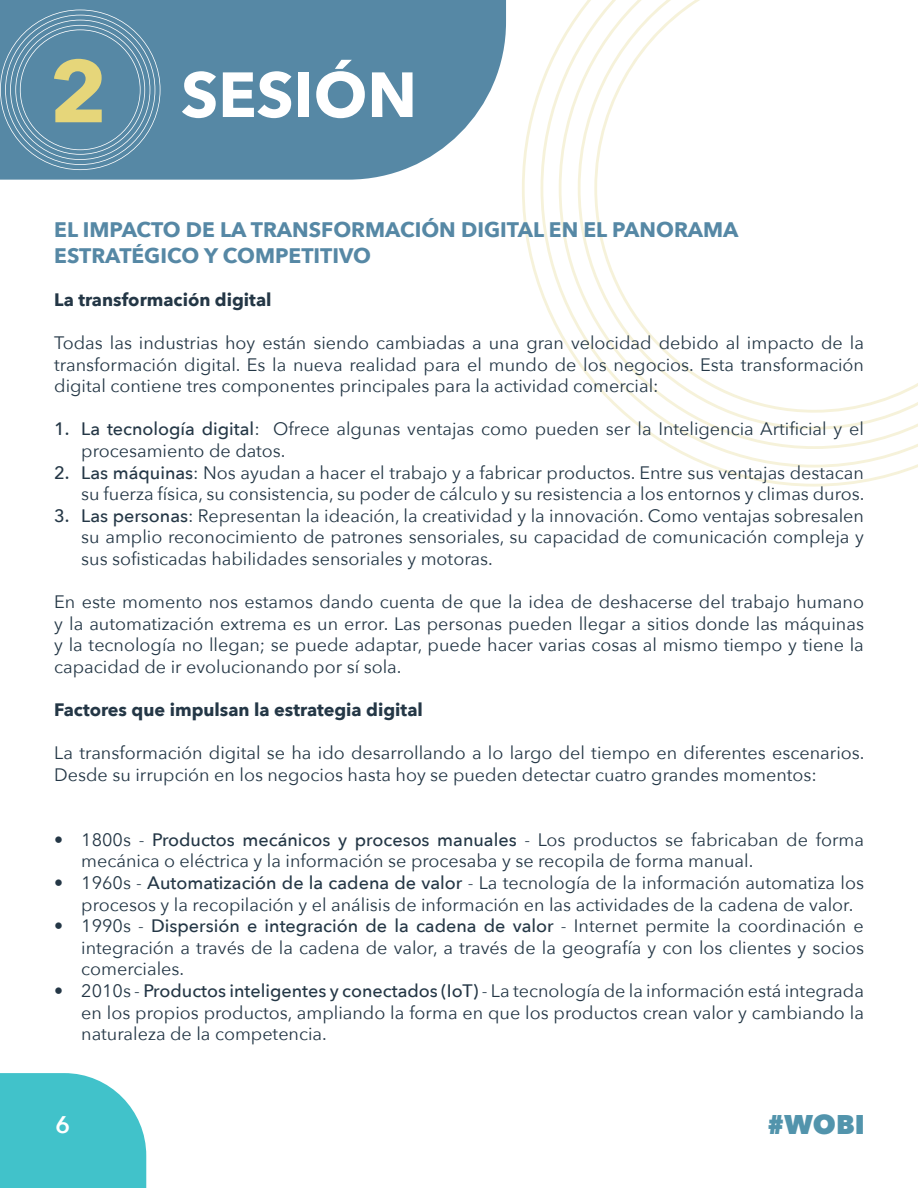
<style>
.page{position:relative;width:918px;height:1188px;background:#fff}
.page>*{position:absolute;margin:0;border:0;box-sizing:border-box;transform-origin:0 0}
.t1{font:700 87.3px "Avenir Next";color:#e6d67a;scale:1.04 1}
.t2{font:700 63px "Avenir Next";color:#fff}
.t3{font:800 27px "Avenir Next";color:#5294ac}
.t4{font:600 24px "Avenir Next";color:#fff}
.t5{font:700 21px/25.2px "Avenir Next";color:#5688a5}
.t6{font:18px/21.6px "Avenir Next";color:#243746;text-align:justify}
.t7{font:700 18px "Avenir Next";color:#243746}
.s1{font-weight:500}
</style>
<div class="page">
<svg style="left:0;top:1073px;width:146px;height:115px;background:#51c7ce"></svg>
<svg style="left:0;top:0;width:506px;height:180px;background:#6492ac"></svg>
<svg style="left:522px;top:83px;width:393px;height:404px"></svg>
<svg style="left:541px;top:43px;width:377px;height:425px"></svg>
<svg style="left:559px;top:13px;width:359px;height:436px"></svg>
<svg style="left:578px;top:0;width:340px;height:430px"></svg>
<svg style="left:594px;top:0;width:324px;height:413px"></svg>
<svg style="left:0;top:10px;width:161px;height:160px;background:#608faa"></svg>
<h1 class="t1" style="left:49px;top:38px;width:58px">2</h1>
<h2 class="t2" style="left:181px;top:56px;width:238px">SESIÓN</h2>
<p class="t5" style="left:54px;top:217px;width:686px">EL IMPACTO DE LA TRANSFORMACIÓN DIGITAL EN EL PANORAMA<br>ESTRATÉGICO Y COMPETITIVO</p>
<p class="t7" style="left:54px;top:288px;width:219px">La transformación digital</p>
<p class="t6" style="left:54px;top:332px;width:811px">Todas las industrias hoy están siendo cambiadas a una gran velocidad debido al impacto de la transformación digital. Es la nueva realidad para el mundo de los negocios. Esta transformación digital contiene tres componentes principales para la actividad comercial:</p>
<p class="t6" style="left:81px;top:418px;width:784px;text-indent:-27px"><span class="s1">1. La tecnología digital</span>: Ofrece algunas ventajas como pueden ser la Inteligencia Artificial y el procesamiento de datos.</p>
<p class="t6" style="left:54px;top:462px;width:812px;text-align:right"><span class="s1">2. Las máquinas</span>: Nos ayudan a hacer el trabajo y a fabricar productos. Entre sus ventajas destacan su fuerza física, su consistencia, su poder de cálculo y su resistencia a los entornos y climas duros.</p>
<p class="t6" style="left:81px;top:505px;width:784px;text-indent:-27px"><span class="s1">3. Las personas</span>: Representan la ideación, la creatividad y la innovación. Como ventajas sobresalen su amplio reconocimiento de patrones sensoriales, su capacidad de comunicación compleja y sus sofisticadas habilidades sensoriales y motoras.</p>
<p class="t6" style="left:54px;top:591px;width:811px">En este momento nos estamos dando cuenta de que la idea de deshacerse del trabajo humano y la automatización extrema es un error. Las personas pueden llegar a sitios donde las máquinas y la tecnología no llegan; se puede adaptar, puede hacer varias cosas al mismo tiempo y tiene la capacidad de ir evolucionando por sí sola.</p>
<p class="t7" style="left:54px;top:699px;width:370px">Factores que impulsan la estrategia digital</p>
<p class="t6" style="left:54px;top:742px;width:812px">La transformación digital se ha ido desarrollando a lo largo del tiempo en diferentes escenarios.<br>Desde su irrupción en los negocios hasta hoy se pueden detectar cuatro grandes momentos:</p>
<p class="t6" style="left:81px;top:829px;width:784px;text-indent:-27px">• 1800s - <span class="s1">Productos mecánicos y procesos manuales</span> - Los productos se fabricaban de forma mecánica o eléctrica y la información se procesaba y se recopila de forma manual.</p>
<p class="t6" style="left:81px;top:872px;width:784px;text-indent:-27px">• 1960s - <span class="s1">Automatización de la cadena de valor</span> - La tecnología de la información automatiza los procesos y la recopilación y el análisis de información en las actividades de la cadena de valor.</p>
<p class="t6" style="left:81px;top:915px;width:784px;text-indent:-27px">• 1990s - <span class="s1">Dispersión e integración de la cadena de valor</span> - Internet permite la coordinación e integración a través de la cadena de valor, a través de la geografía y con los clientes y socios comerciales.</p>
<p class="t6" style="left:81px;top:980px;width:784px;text-indent:-27px">• 2010s - <span class="s1">Productos inteligentes y conectados (IoT)</span> - La tecnología de la información está integrada en los propios productos, ampliando la forma en que los productos crean valor y cambiando la naturaleza de la competencia.</p>
<h3 class="t4" style="left:56px;top:1110px;width:16px">6</h3>
<h3 class="t3" style="left:767px;top:1108px;width:99px">#WOBI</h3>
</div>
